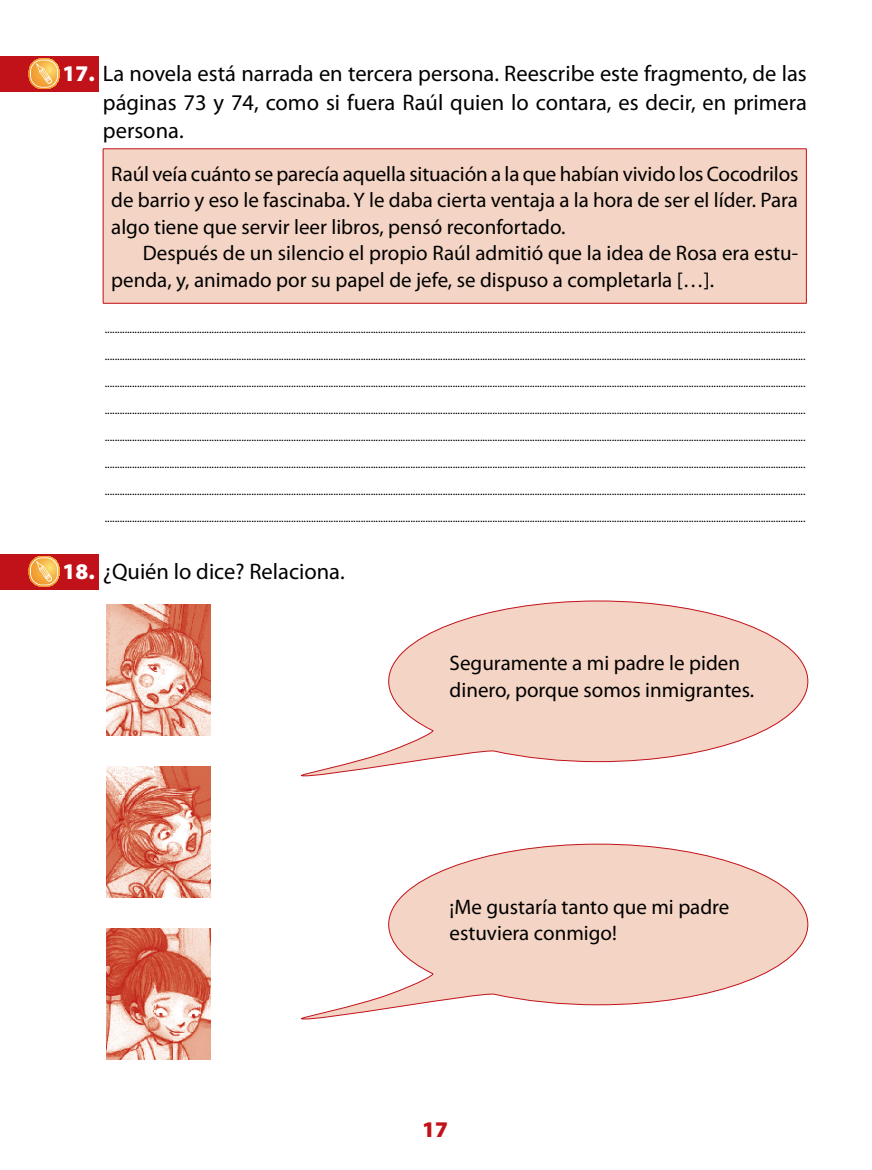
<style>
.page{position:relative;width:872px;height:1170px;background:#fff}
.page>*{position:absolute;margin:0;border:0;box-sizing:border-box;transform-origin:0 0}
.t1{font:22.5px/28.5px "Myriad Pro";color:#000;text-align:justify}
.t2{font:900 22.5px "Myriad Pro";color:#c1121a}
.t3{font:21px/26.5px "Myriad Pro";color:#000}
.t4{font:12px "Myriad Pro";color:#000}
.s1{font-weight:900;color:#fff}
</style>
<div class="page">
<div style="left:0;top:56px;width:98px;height:36px;background:#c1121a"></div>
<svg style="left:29px;top:58px;width:30px;height:31px"></svg>
<div style="left:0;top:553px;width:98px;height:36px;background:#c1121a"></div>
<svg style="left:29px;top:556px;width:30px;height:30px"></svg>
<div style="left:103px;top:149px;width:703px;height:154px;background:#f4d4c4"></div>
<hr style="left:103px;top:148px;width:703px;height:1px;background:#c1121a">
<hr style="left:103px;top:149px;width:1px;height:154px;background:#c1121a">
<hr style="left:806px;top:149px;width:1px;height:154px;background:#c1121a">
<hr style="left:103px;top:303px;width:703px;height:1px;background:#c1121a">
<img style="left:106px;top:604px;width:104px;height:131px">
<img style="left:106px;top:766px;width:104px;height:131px">
<img style="left:106px;top:928px;width:104px;height:131px">
<svg style="left:301px;top:600px;width:507px;height:177px"></svg>
<svg style="left:301px;top:843px;width:507px;height:177px"></svg>
<h1 class="t1" style="left:103px;top:59px;width:705px;text-indent:-40px"><span class="s1">17.</span> La novela está narrada en tercera persona. Reescribe este fragmento, de las páginas 73 y 74, como si fuera Raúl quien lo contara, es decir, en primera persona.</h1>
<h2 class="t3" style="left:111px;top:160px;width:688px;text-align:justify">Raúl veía cuánto se parecía aquella situación a la que habían vivido los Cocodrilos de barrio y eso le fascinaba. Y le daba cierta ventaja a la hora de ser el líder. Para algo tiene que servir leer libros, pensó reconfortado.</h2>
<h2 class="t3" style="left:111px;top:240px;width:688px;text-indent:32px">Después de un silencio el propio Raúl admitió que la idea de Rosa era estu&shy;penda, y, animado por su papel de jefe, se dispuso a completarla […].</h2>
<p class="t4" style="left:105px;top:321px;width:702px">..........................................................................................................................................................................................................................................................................................</p>
<p class="t4" style="left:105px;top:348px;width:702px">..........................................................................................................................................................................................................................................................................................</p>
<p class="t4" style="left:105px;top:375px;width:702px">..........................................................................................................................................................................................................................................................................................</p>
<p class="t4" style="left:105px;top:402px;width:702px">..........................................................................................................................................................................................................................................................................................</p>
<p class="t4" style="left:105px;top:429px;width:702px">..........................................................................................................................................................................................................................................................................................</p>
<p class="t4" style="left:105px;top:456px;width:702px">..........................................................................................................................................................................................................................................................................................</p>
<p class="t4" style="left:105px;top:483px;width:702px">..........................................................................................................................................................................................................................................................................................</p>
<p class="t4" style="left:105px;top:510px;width:702px">..........................................................................................................................................................................................................................................................................................</p>
<h1 class="t1" style="left:63px;top:557px;width:284px"><span class="s1">18.</span> ¿Quién lo dice? Relaciona.</h1>
<h2 class="t3" style="left:449px;top:649px;width:306px">Seguramente a mi padre le piden dinero, porque somos inmigrantes.</h2>
<h2 class="t3" style="left:449px;top:892px;width:281px">¡Me gustaría tanto que mi padre estuviera conmigo!</h2>
<h1 class="t2" style="left:422px;top:1116px;width:27px">17</h1>
</div>
